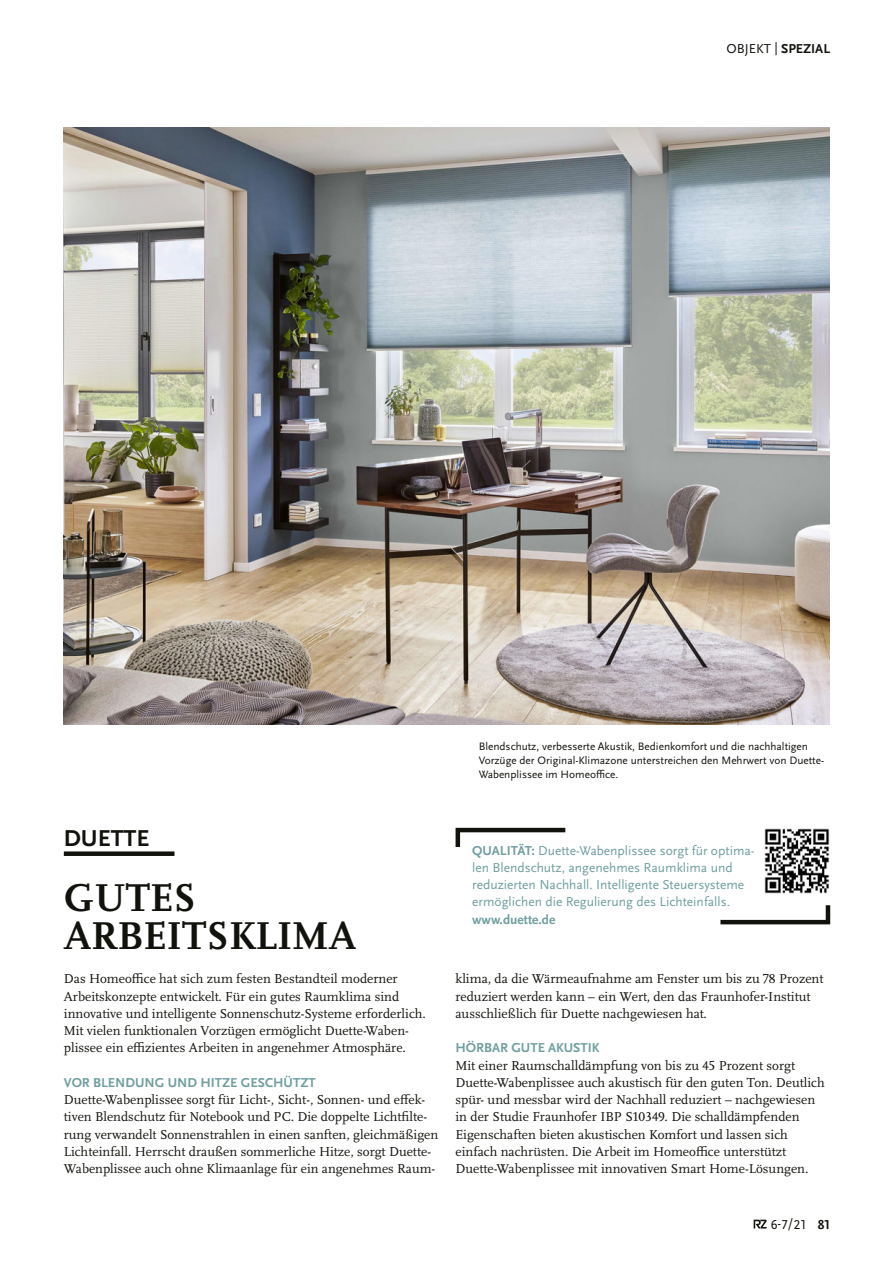
<style>
.page{position:relative;width:894px;height:1263px;background:#fff}
.page>*{position:absolute;margin:0;border:0;box-sizing:border-box;transform-origin:0 0}
.t1{font:700 40.5px/37.5px "Scala OT";color:#12120d}
.t2{font:700 24px "Scala Sans OT";color:#12120d}
.t3{font:13.5px/17.2px "Scala OT";color:#12120d}
.t4{font:13.5px/17.2px "Scala Sans OT";color:#709ea0}
.t5{font:700 13.5px "Scala Sans OT";color:#709ea0}
.t6{font:13.5px "Scala Sans OT";color:#12120d}
.t7{font:11.25px/14.2px "Scala Sans OT";color:#12120d}
.s1{font-weight:700}
</style>
<div class="page">
<img style="left:764px;top:828px;width:65px;height:65px">
<img style="left:64px;top:128px;width:765px;height:596px">
<div style="left:64px;top:851px;width:110px;height:5px;background:#12120d"></div>
<svg style="left:455px;top:827px;width:111px;height:20px"></svg>
<svg style="left:720px;top:905px;width:111px;height:20px"></svg>
<svg style="left:753px;top:1220px;width:13px;height:8px"></svg>
<p class="t6" style="left:726px;top:43px;width:105px">OBJEKT | <span class="s1">SPEZIAL</span></p>
<p class="t7" style="left:478px;top:740px;width:346px">Blendschutz, verbesserte Akustik, Bedienkomfort und die nachhaltigen<br>Vorzüge der Original-Klimazone unterstreichen den Mehrwert von Duette-<br>Wabenplissee im Homeoffice.</p>
<h2 class="t2" style="left:64px;top:828px;width:87px">DUETTE</h2>
<h1 class="t1" style="left:64px;top:883px;width:293px">GUTES<br>ARBEITSKLIMA</h1>
<p class="t3" style="left:64px;top:971px;width:363px">Das Homeoffice hat sich zum festen Bestandteil moderner Arbeitskonzepte entwickelt. Für ein gutes Raumklima sind innovative und intelligente Sonnenschutz-Systeme erforderlich.<br>Mit vielen funktionalen Vorzügen ermöglicht Duette-Waben&shy;plissee ein effizientes Arbeiten in angenehmer Atmosphäre.</p>
<p class="t5" style="left:64px;top:1077px;width:253px">VOR BLENDUNG UND HITZE GESCHÜTZT</p>
<p class="t3" style="left:64px;top:1092px;width:376px">Duette-Wabenplissee sorgt für Licht-, Sicht-, Sonnen- und effek&shy;tiven Blendschutz für Notebook und PC. Die doppelte Lichtfilte&shy;rung verwandelt Sonnenstrahlen in einen sanften, gleichmäßigen Lichteinfall. Herrscht draußen sommerliche Hitze, sorgt Duette-Wabenplissee auch ohne Klimaanlage für ein angenehmes Raum-</p>
<p class="t4" style="left:472px;top:843px;width:284px"><span class="s1">QUALITÄT:</span> Duette-Wabenplissee sorgt für optima&shy;len Blendschutz, angenehmes Raumklima und reduzierten Nachhall. Intelligente Steuersysteme ermöglichen die Regulierung des Lichteinfalls.</p>
<p class="t5" style="left:472px;top:914px;width:85px">www.duette.de</p>
<p class="t3" style="left:455px;top:971px;width:369px">klima, da die Wärmeaufnahme am Fenster um bis zu 78 Prozent reduziert werden kann – ein Wert, den das Fraunhofer-Institut ausschließlich für Duette nachgewiesen hat.</p>
<p class="t5" style="left:455px;top:1042px;width:145px">HÖRBAR GUTE AKUSTIK</p>
<p class="t3" style="left:455px;top:1058px;width:370px">Mit einer Raumschalldämpfung von bis zu 45 Prozent sorgt Duette-Wabenplissee auch akustisch für den guten Ton. Deutlich spür- und messbar wird der Nachhall reduziert – nachgewiesen in der Studie Fraunhofer IBP S10349. Die schalldämpfenden Eigenschaften bieten akustischen Komfort und lassen sich einfach nachrüsten. Die Arbeit im Homeoffice unterstützt Duette-Wabenplissee mit innovativen Smart Home-Lösungen.</p>
<p class="t6" style="left:770px;top:1219px;width:61px">6-7/21 <span class="s1">81</span></p>
</div>
